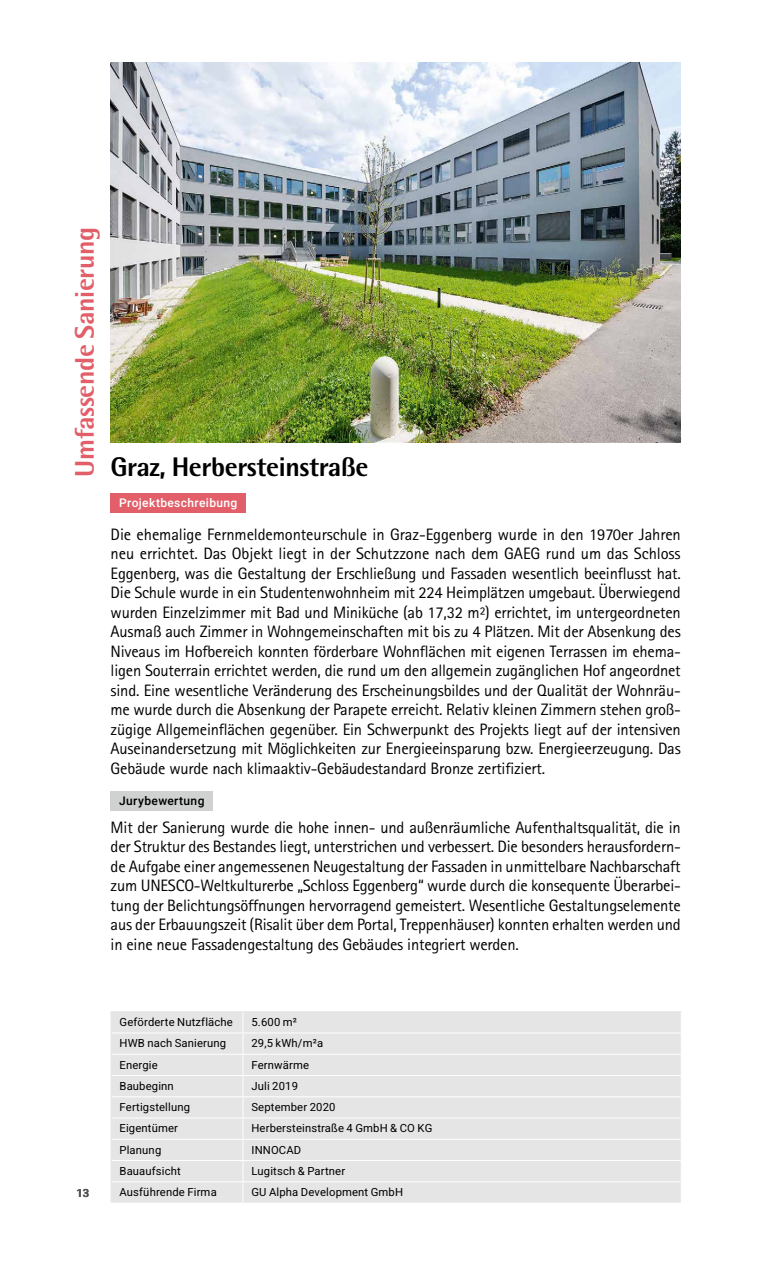
<style>
.page{position:relative;width:766px;height:1263px;background:#fff}
.page>*{position:absolute;margin:0;border:0;box-sizing:border-box;transform-origin:0 0}
.t1{font:800 27px "Rotis Semi Sans";letter-spacing:-.015em;color:#000}
.t2{font:800 27px "Rotis Semi Sans";letter-spacing:-.015em;color:#e25f69}
.t3{font:16.5px/19.5px "Rotis Sans Serif";letter-spacing:-.015em;color:#000;text-align:justify}
.t4{font:500 12px "Heebo";letter-spacing:.03em;color:#fff}
.t5{font:500 12px "Heebo";letter-spacing:.03em;color:#000}
.t6{font:11.25px "Heebo";letter-spacing:.015em;color:#000}
.t7{font:500 11.25px "Heebo";color:#565655}
</style>
<div class="page">
<img style="left:111px;top:62px;width:569px;height:380px">
<div style="left:112px;top:1012px;width:568px;height:191px;background:#e5e5e5"></div>
<hr style="left:111px;top:1032px;width:132px;height:1px;background:#fff">
<hr style="left:243px;top:1032px;width:438px;height:1px;background:#fff">
<hr style="left:111px;top:1075px;width:132px;height:1px;background:#fff">
<hr style="left:243px;top:1075px;width:438px;height:1px;background:#fff">
<hr style="left:111px;top:1118px;width:132px;height:1px;background:#fff">
<hr style="left:243px;top:1118px;width:438px;height:1px;background:#fff">
<hr style="left:111px;top:1160px;width:132px;height:1px;background:#fff">
<hr style="left:243px;top:1160px;width:438px;height:1px;background:#fff">
<hr style="left:111px;top:1181px;width:132px;height:1px;background:#fff">
<hr style="left:243px;top:1181px;width:438px;height:1px;background:#fff">
<hr style="left:111px;top:1054px;width:132px;height:1px;background:#fff">
<hr style="left:243px;top:1054px;width:438px;height:1px;background:#fff">
<hr style="left:111px;top:1096px;width:132px;height:1px;background:#fff">
<hr style="left:243px;top:1096px;width:438px;height:1px;background:#fff">
<hr style="left:111px;top:1139px;width:132px;height:1px;background:#fff">
<hr style="left:243px;top:1139px;width:438px;height:1px;background:#fff">
<svg style="left:242px;top:1012px;width:1px;height:191px"></svg>
<hr style="left:111px;top:1011px;width:132px;height:1px;background:#e5e5e5">
<hr style="left:243px;top:1011px;width:438px;height:1px;background:#e5e5e5">
<svg style="left:111px;top:1012px;width:1px;height:191px"></svg>
<svg style="left:680px;top:1012px;width:1px;height:191px"></svg>
<div style="left:111px;top:493px;width:135px;height:20px;background:#e25f69"></div>
<div style="left:111px;top:791px;width:102px;height:19px;background:#d0d1d1"></div>
<h1 class="t2" style="left:67px;top:477px;width:252px;rotate:-90deg">Umfassende Sanierung</h1>
<h1 class="t1" style="left:111px;top:450px;width:259px">Graz, Herbersteinstraße</h1>
<p class="t4" style="left:119px;top:495px;width:120px">Projektbeschreibung</p>
<p class="t3" style="left:111px;top:524px;width:571px">Die ehemalige Fernmeldemonteurschule in Graz-Eggenberg wurde in den 1970er Jahren neu errichtet. Das Objekt liegt in der Schutzzone nach dem GAEG rund um das Schloss Eggenberg, was die Gestaltung der Erschließung und Fassaden wesentlich beeinflusst hat.<br>Die Schule wurde in ein Studentenwohnheim mit 224 Heimplätzen umgebaut. Überwiegend wurden Einzelzimmer mit Bad und Miniküche (ab 17,32 m²) errichtet, im untergeordneten Ausmaß auch Zimmer in Wohngemeinschaften mit bis zu 4 Plätzen. Mit der Absenkung des Niveaus im Hofbereich konnten förderbare Wohnflächen mit eigenen Terrassen im ehema&shy;ligen Souterrain errichtet werden, die rund um den allgemein zugänglichen Hof angeordnet sind. Eine wesentliche Veränderung des Erscheinungsbildes und der Qualität der Wohnräu&shy;me wurde durch die Absenkung der Parapete erreicht. Relativ kleinen Zimmern stehen groß&shy;zügige Allgemeinflächen gegenüber. Ein Schwerpunkt des Projekts liegt auf der intensiven Auseinandersetzung mit Möglichkeiten zur Energieeinsparung bzw. Energieerzeugung. Das Gebäude wurde nach klimaaktiv-Gebäudestandard Bronze zertifiziert.</p>
<p class="t5" style="left:119px;top:792px;width:87px">Jurybewertung</p>
<p class="t3" style="left:111px;top:817px;width:571px">Mit der Sanierung wurde die hohe innen- und außenräumliche Aufenthaltsqualität, die in der Struktur des Bestandes liegt, unterstrichen und verbessert. Die besonders herausfordern&shy;de Aufgabe einer angemessenen Neugestaltung der Fassaden in unmittelbare Nachbarschaft zum UNESCO-Weltkulturerbe „Schloss Eggenberg“ wurde durch die konsequente Überarbei&shy;tung der Belichtungsöffnungen hervorragend gemeistert. Wesentliche Gestaltungselemente aus der Erbauungszeit (Risalit über dem Portal, Treppenhäuser) konnten erhalten werden und in eine neue Fassadengestaltung des Gebäudes integriert werden.</p>
<p class="t7" style="left:76px;top:1185px;width:14px">13</p>
<p class="t6" style="left:119px;top:1014px;width:115px">Geförderte Nutzfläche</p>
<p class="t6" style="left:251px;top:1014px;width:47px">5.600 m²</p>
<p class="t6" style="left:119px;top:1035px;width:108px">HWB nach Sanierung</p>
<p class="t6" style="left:251px;top:1035px;width:73px">29,5 kWh/m²a</p>
<p class="t6" style="left:119px;top:1057px;width:40px">Energie</p>
<p class="t6" style="left:251px;top:1057px;width:59px">Fernwärme</p>
<p class="t6" style="left:119px;top:1078px;width:56px">Baubeginn</p>
<p class="t6" style="left:251px;top:1078px;width:48px">Juli 2019</p>
<p class="t6" style="left:119px;top:1099px;width:72px">Fertigstellung</p>
<p class="t6" style="left:251px;top:1099px;width:85px">September 2020</p>
<p class="t6" style="left:119px;top:1121px;width:60px">Eigentümer</p>
<p class="t6" style="left:251px;top:1121px;width:182px">Herbersteinstraße 4 GmbH &amp; CO KG</p>
<p class="t6" style="left:119px;top:1142px;width:43px">Planung</p>
<p class="t6" style="left:251px;top:1142px;width:51px">INNOCAD</p>
<p class="t6" style="left:119px;top:1163px;width:63px">Bauaufsicht</p>
<p class="t6" style="left:251px;top:1163px;width:95px">Lugitsch &amp; Partner</p>
<p class="t6" style="left:119px;top:1184px;width:99px">Ausführende Firma</p>
<p class="t6" style="left:251px;top:1184px;width:153px">GU Alpha Development GmbH</p>
</div>
